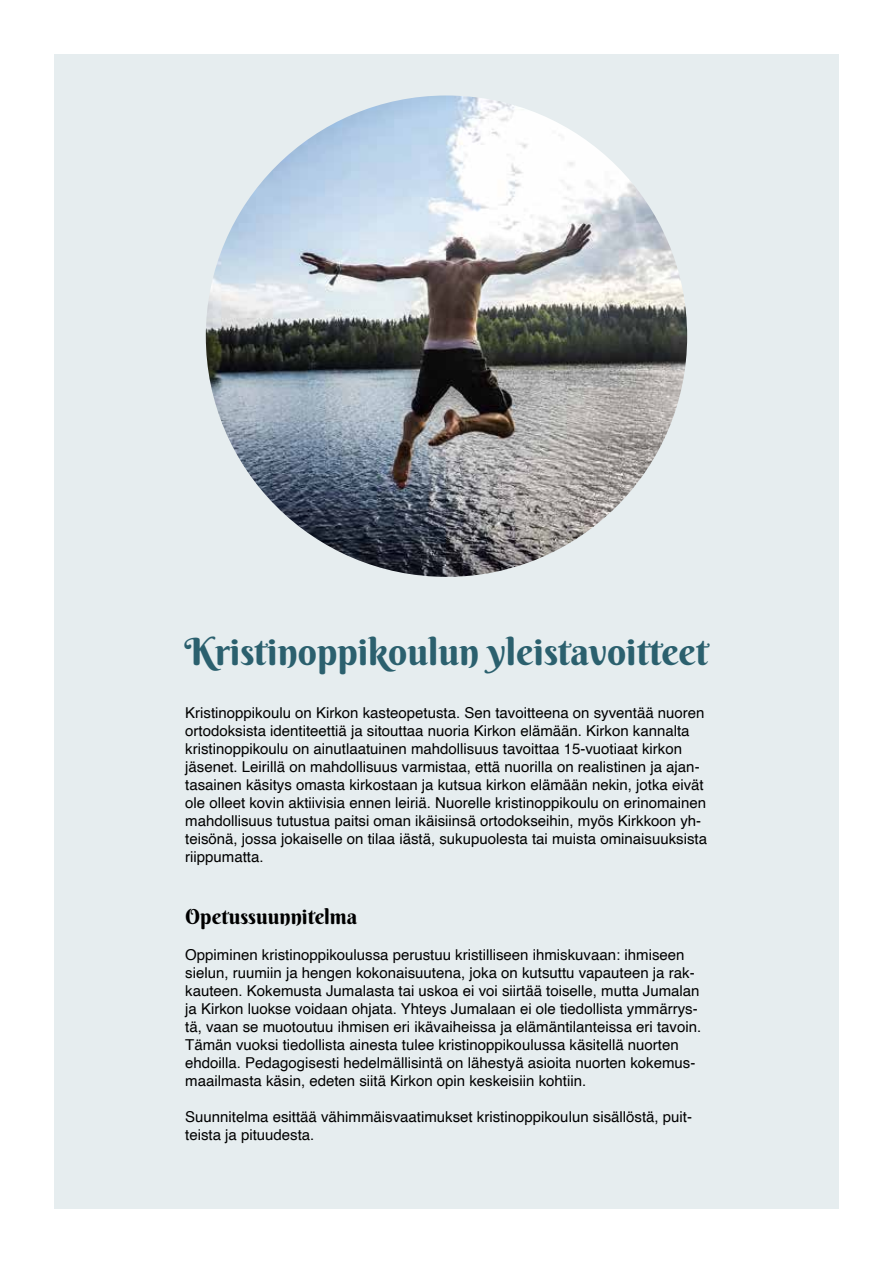
<style>
.page{position:relative;width:893px;height:1263px;background:#fff}
.page>*{position:absolute;margin:0;border:0;box-sizing:border-box;transform-origin:0 0}
.t1{font:37.5px "Berkshire Swash";color:#2b606e}
.t2{font:21px "Berkshire Swash";color:#000}
.t3{font:15px/18px "Helvetica";color:#000}
</style>
<div class="page">
<div style="left:54px;top:54px;width:785px;height:1155px;background:#e6edef"></div>
<img style="left:206px;top:95px;width:481px;height:482px;border-radius:241px">
<h1 class="t1" style="left:184px;top:629px;width:526px">Kristinoppikoulun yleistavoitteet</h1>
<p class="t3" style="left:185px;top:705px;width:523px">Kristinoppikoulu on Kirkon kasteopetusta. Sen tavoitteena on syventää nuoren ortodoksista identiteettiä ja sitouttaa nuoria Kirkon elämään. Kirkon kannalta kristinoppikoulu on ainutlaatuinen mahdollisuus tavoittaa 15-vuotiaat kirkon jäsenet. Leirillä on mahdollisuus varmistaa, että nuorilla on realistinen ja ajan&shy;tasainen käsitys omasta kirkostaan ja kutsua kirkon elämään nekin, jotka eivät ole olleet kovin aktiivisia ennen leiriä. Nuorelle kristinoppikoulu on erinomainen mahdollisuus tutustua paitsi oman ikäisiinsä ortodokseihin, myös Kirkkoon yh&shy;teisönä, jossa jokaiselle on tilaa iästä, sukupuolesta tai muista ominaisuuksista riippumatta.</p>
<h2 class="t2" style="left:185px;top:903px;width:174px">Opetussuunnitelma</h2>
<p class="t3" style="left:185px;top:946px;width:518px">Oppiminen kristinoppikoulussa perustuu kristilliseen ihmiskuvaan: ihmiseen sielun, ruumiin ja hengen kokonaisuutena, joka on kutsuttu vapauteen ja rak&shy;kauteen. Kokemusta Jumalasta tai uskoa ei voi siirtää toiselle, mutta Jumalan ja Kirkon luokse voidaan ohjata. Yhteys Jumalaan ei ole tiedollista ymmärrys&shy;tä, vaan se muotoutuu ihmisen eri ikävaiheissa ja elämäntilanteissa eri tavoin.<br>Tämän vuoksi tiedollista ainesta tulee kristinoppikoulussa käsitellä nuorten ehdoilla. Pedagogisesti hedelmällisintä on lähestyä asioita nuorten kokemus&shy;maailmasta käsin, edeten siitä Kirkon opin keskeisiin kohtiin.</p>
<p class="t3" style="left:185px;top:1108px;width:508px">Suunnitelma esittää vähimmäisvaatimukset kristinoppikoulun sisällöstä, puit&shy;teista ja pituudesta.</p>
</div>
